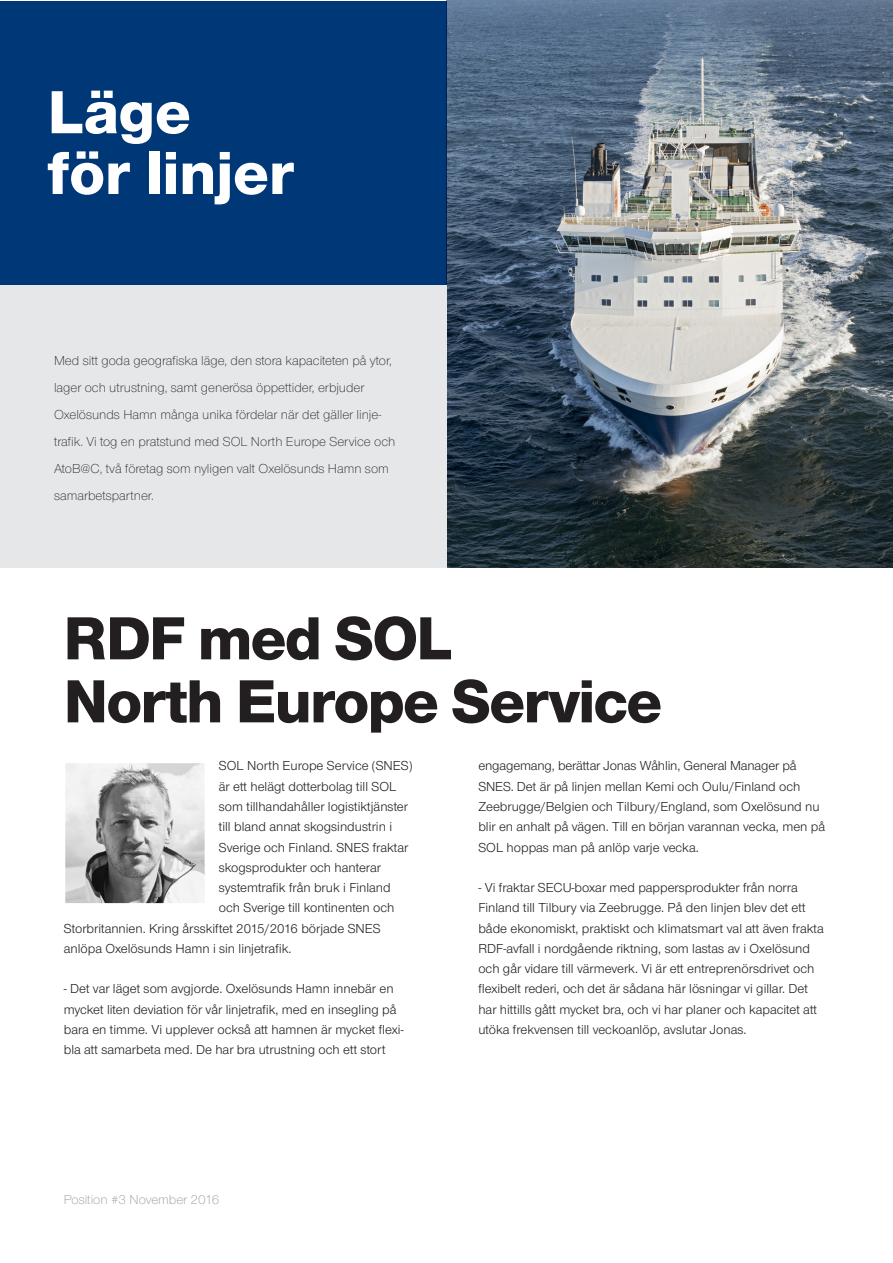
<style>
.page{position:relative;width:893px;height:1263px;background:#fff}
.page>*{position:absolute;margin:0;border:0;box-sizing:border-box;transform-origin:0 0}
.t1{font:63px "Nimbus Sans Novus TOT Hea";letter-spacing:-.025em;color:#231f20}
.Rubrik{font:63px "Nimbus Sans Novus TOT Hea";color:#fff}
.Brödtext{font:13.5px/20.2px "Nimbus Sans Novus TOT";color:#231f20}
.Ingress{font:300 13.5px/27px "Nimbus Sans Novus TOT";color:#231f20}
.t2{font:300 13.5px "Nimbus Sans Novus TOT";color:#939598}
</style>
<div class="page">
<img style="left:446px;top:0;width:446px;height:567px">
<div style="left:0;top:284px;width:446px;height:285px;background:#e6e7e9"></div>
<div style="left:0;top:568px;width:893px;height:588px;background:#fff"></div>
<div style="left:0;top:1px;width:446px;height:283px;background:#003776"></div>
<hr style="left:892px;top:0;width:1px;height:567px;background:#00aeef">
<img style="left:67px;top:765px;width:136px;height:137px">
<div style="left:64px;top:762px;width:142px;height:143px;border:2px solid #fff"></div>
<hr style="left:892px;top:0;width:1px;height:284px;background:#fff">
<p class="Rubrik" style="left:48px;top:76px;width:145px">Läge</p>
<p class="Rubrik" style="left:48px;top:137px;width:247px">för linjer</p>
<p class="Ingress" style="left:54px;top:347px;width:343px">Med sitt goda geografiska läge, den stora kapaciteten på ytor, lager och utrustning, samt generösa öppettider, erbjuder Oxelösunds Hamn många unika fördelar när det gäller linje&shy;trafik. Vi tog en pratstund med SOL North Europe Service och AtoB@C, två företag som nyligen valt Oxelösunds Hamn som samarbetspartner.</p>
<p class="t1" style="left:64px;top:602px;width:390px">RDF med SOL</p>
<p class="t1" style="left:64px;top:665px;width:600px">North Europe Service</p>
<p class="Brödtext" style="left:219px;top:756px;width:195px">SOL North Europe Service (SNES)</p>
<p class="Brödtext" style="left:219px;top:776px;width:179px">är ett helägt dotterbolag till SOL</p>
<p class="Brödtext" style="left:219px;top:796px;width:191px">som tillhandahåller logistiktjänster</p>
<p class="Brödtext" style="left:219px;top:817px;width:175px">till bland annat skogsindustrin i</p>
<p class="Brödtext" style="left:219px;top:837px;width:191px">Sverige och Finland. SNES fraktar</p>
<p class="Brödtext" style="left:219px;top:857px;width:164px">skogsprodukter och hanterar</p>
<p class="Brödtext" style="left:219px;top:877px;width:173px">systemtrafik från bruk i Finland</p>
<p class="Brödtext" style="left:219px;top:898px;width:177px">och Sverige till kontinenten och</p>
<p class="Brödtext" style="left:64px;top:918px;width:318px">Storbritannien. Kring årsskiftet 2015/2016 började SNES</p>
<p class="Brödtext" style="left:64px;top:938px;width:229px">anlöpa Oxelösunds Hamn i sin linjetrafik.</p>
<p class="Brödtext" style="left:64px;top:979px;width:341px">- Det var läget som avgjorde. Oxelösunds Hamn innebär en mycket liten deviation för vår linjetrafik, med en insegling på bara en timme. Vi upplever också att hamnen är mycket flexi&shy;bla att samarbeta med. De har bra utrustning och ett stort</p>
<p class="t2" style="left:64px;top:1191px;width:157px">Position #3 November 2016</p>
<p class="Brödtext" style="left:478px;top:756px;width:348px">engagemang, berättar Jonas Wåhlin, General Manager på SNES. Det är på linjen mellan Kemi och Oulu/Finland och Zeebrugge/Belgien och Tilbury/England, som Oxelösund nu blir en anhalt på vägen. Till en början varannan vecka, men på SOL hoppas man på anlöp varje vecka.</p>
<p class="Brödtext" style="left:478px;top:877px;width:347px">- Vi fraktar SECU-boxar med pappersprodukter från norra Finland till Tilbury via Zeebrugge. På den linjen blev det ett både ekonomiskt, praktiskt och klimatsmart val att även frakta RDF-avfall i nordgående riktning, som lastas av i Oxelösund och går vidare till värmeverk. Vi är ett entreprenörsdrivet och flexibelt rederi, och det är sådana här lösningar vi gillar. Det har hittills gått mycket bra, och vi har planer och kapacitet att utöka frekvensen till veckoanlöp, avslutar Jonas.</p>
</div>
